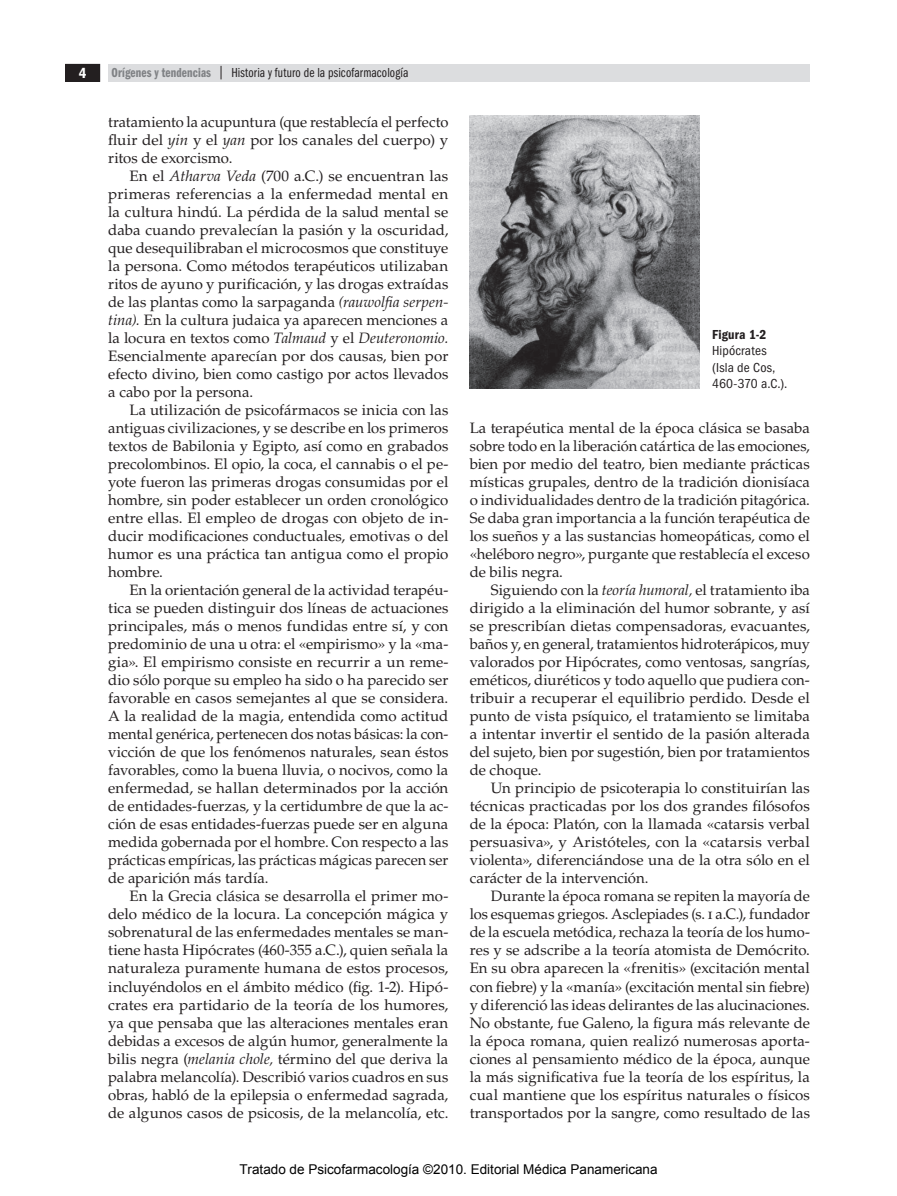
<style>
.page{position:relative;width:897px;height:1196px;background:#fff}
.page>*{position:absolute;margin:0;border:0;box-sizing:border-box;transform-origin:0 0}
.t1{font:15px/18px "Palatino LT Std";letter-spacing:.015em;color:#231f20;text-align:justify}
.t2{font:15px "ITC Franklin Gothic Std Dm Cd";color:#fff}
.t3{font:13.5px "Arial";color:#000}
.t4{font:13.5px "ITC Franklin Gothic Std Bk Cp";letter-spacing:.01em;color:#231f20}
.t5{font:condensed 13.5px/16.5px "ITC Franklin Gothic Std";letter-spacing:.015em;color:#231f20}
.t6{font:13.5px "ITC Franklin Gothic Std Dm Cd";letter-spacing:.015em;color:#231f20}
.s1{font-family:"ITC Franklin Gothic Std Dm Cp";color:#808285}
.s2{font-style:italic}
</style>
<div class="page">
<div style="left:66px;top:64px;width:34px;height:17px;background:#231f20"></div>
<div style="left:65px;top:64px;width:35px;height:18px;border:1px solid #231f20"></div>
<div style="left:108px;top:64px;width:702px;height:17px;background:#dcdddf"></div>
<img style="left:470px;top:115px;width:229px;height:273px">
<p class="t2" style="left:79px;top:64px;width:9px">4</p>
<p class="t4" style="left:112px;top:65px;width:298px"><span class="s1">Orígenes y tendencias</span> | Historia y futuro de la psicofarmacología</p>
<p class="t1" style="left:108px;top:113px;width:342px">tratamiento la acupuntura (que restablecía el perfecto fluir del <span class="s2">yin</span> y el <span class="s2">yan</span> por los canales del cuerpo) y ritos de exorcismo.</p>
<p class="t1" style="left:108px;top:167px;width:342px;text-indent:21px">En el <span class="s2">Atharva Veda</span> (700 a.C.) se encuentran las primeras referencias a la enfermedad mental en la cultura hindú. La pérdida de la salud mental se daba cuando prevalecían la pasión y la oscuridad, que desequilibraban el microcosmos que constituye la persona. Como métodos terapéuticos utilizaban ritos de ayuno y purificación, y las drogas extraídas de las plantas como la sarpaganda <span class="s2">(rauwolfia serpen&shy;tina).</span> En la cultura judaica ya aparecen menciones a la locura en textos como <span class="s2">Talmaud</span> y el <span class="s2">Deuteronomio.<br></span>Esencialmente aparecían por dos causas, bien por efecto divino, bien como castigo por actos llevados a cabo por la persona.</p>
<p class="t1" style="left:108px;top:401px;width:342px;text-indent:21px">La utilización de psicofármacos se inicia con las antiguas civilizaciones, y se describe en los primeros textos de Babilonia y Egipto, así como en grabados precolombinos. El opio, la coca, el cannabis o el pe&shy;yote fueron las primeras drogas consumidas por el hombre, sin poder establecer un orden cronológico entre ellas. El empleo de drogas con objeto de in&shy;ducir modificaciones conductuales, emotivas o del humor es una práctica tan antigua como el propio hombre.</p>
<p class="t1" style="left:108px;top:581px;width:342px;text-indent:21px">En la orientación general de la actividad terapéu&shy;tica se pueden distinguir dos líneas de actuaciones principales, más o menos fundidas entre sí, y con predominio de una u otra: el «empirismo» y la «ma&shy;gia». El empirismo consiste en recurrir a un reme&shy;dio sólo porque su empleo ha sido o ha parecido ser favorable en casos semejantes al que se considera.<br>A la realidad de la magia, entendida como actitud mental genérica, pertenecen dos notas básicas: la con&shy;vicción de que los fenómenos naturales, sean éstos favorables, como la buena lluvia, o nocivos, como la enfermedad, se hallan determinados por la acción de entidades‑fuerzas, y la certidumbre de que la ac&shy;ción de esas entidades‑fuerzas puede ser en alguna medida gobernada por el hombre. Con respecto a las prácticas empíricas, las prácticas mágicas parecen ser de aparición más tardía.</p>
<p class="t1" style="left:108px;top:887px;width:342px;text-indent:21px">En la Grecia clásica se desarrolla el primer mo&shy;delo médico de la locura. La concepción mágica y sobrenatural de las enfermedades mentales se man&shy;tiene hasta Hipócrates (460‑355 a.C.), quien señala la naturaleza puramente humana de estos procesos, incluyéndolos en el ámbito médico (fig. 1‑2). Hipó&shy;crates era partidario de la teoría de los humores, ya que pensaba que las alteraciones mentales eran debidas a excesos de algún humor, generalmente la bilis negra (<span class="s2">melania chole,</span> término del que deriva la palabra melancolía). Describió varios cuadros en sus obras, habló de la epilepsia o enfermedad sagrada, de algunos casos de psicosis, de la melancolía, etc.</p>
<p class="t6" style="left:712px;top:326px;width:56px">Figura 1‑2</p>
<p class="t5" style="left:712px;top:342px;width:77px">Hipócrates (Isla de Cos,<br>460‑370 a.C.).</p>
<p class="t1" style="left:470px;top:419px;width:342px">La terapéutica mental de la época clásica se basaba sobre todo en la liberación catártica de las emociones, bien por medio del teatro, bien mediante prácticas místicas grupales, dentro de la tradición dionisíaca o individualidades dentro de la tradición pitagórica.<br>Se daba gran importancia a la función terapéutica de los sueños y a las sustancias homeopáticas, como el «heléboro negro», purgante que restablecía el exceso de bilis negra.</p>
<p class="t1" style="left:470px;top:581px;width:342px;text-indent:21px">Siguiendo con la <span class="s2">teoría humoral,</span> el tratamiento iba dirigido a la eliminación del humor sobrante, y así se prescribían dietas compensadoras, evacuantes, baños y, en general, tratamientos hidroterápicos, muy valorados por Hipócrates, como ventosas, sangrías, eméticos, diuréticos y todo aquello que pudiera con&shy;tribuir a recuperar el equilibrio perdido. Desde el punto de vista psíquico, el tratamiento se limitaba a intentar invertir el sentido de la pasión alterada del sujeto, bien por sugestión, bien por tratamientos de choque.</p>
<p class="t1" style="left:470px;top:779px;width:342px;text-indent:21px">Un principio de psicoterapia lo constituirían las técnicas practicadas por los dos grandes filósofos de la época: Platón, con la llamada «catarsis verbal persuasiva», y Aristóteles, con la «catarsis verbal violenta», diferenciándose una de la otra sólo en el carácter de la intervención.</p>
<p class="t1" style="left:470px;top:887px;width:342px;text-indent:21px">Durante la época romana se repiten la mayoría de los esquemas griegos. Asclepiades (s. i a.C.), fundador de la escuela metódica, rechaza la teoría de los humo&shy;res y se adscribe a la teoría atomista de Demócrito.<br>En su obra aparecen la «frenitis» (excitación mental con fiebre) y la «manía» (excitación mental sin fiebre) y diferenció las ideas delirantes de las alucinaciones.<br>No obstante, fue Galeno, la figura más relevante de la época romana, quien realizó numerosas aporta&shy;ciones al pensamiento médico de la época, aunque la más significativa fue la teoría de los espíritus, la cual mantiene que los espíritus naturales o físicos transportados por la sangre, como resultado de las</p>
<p class="t3" style="left:239px;top:1160px;width:420px">Tratado de Psicofarmacología ©2010. Editorial Médica Panamericana</p>
</div>
